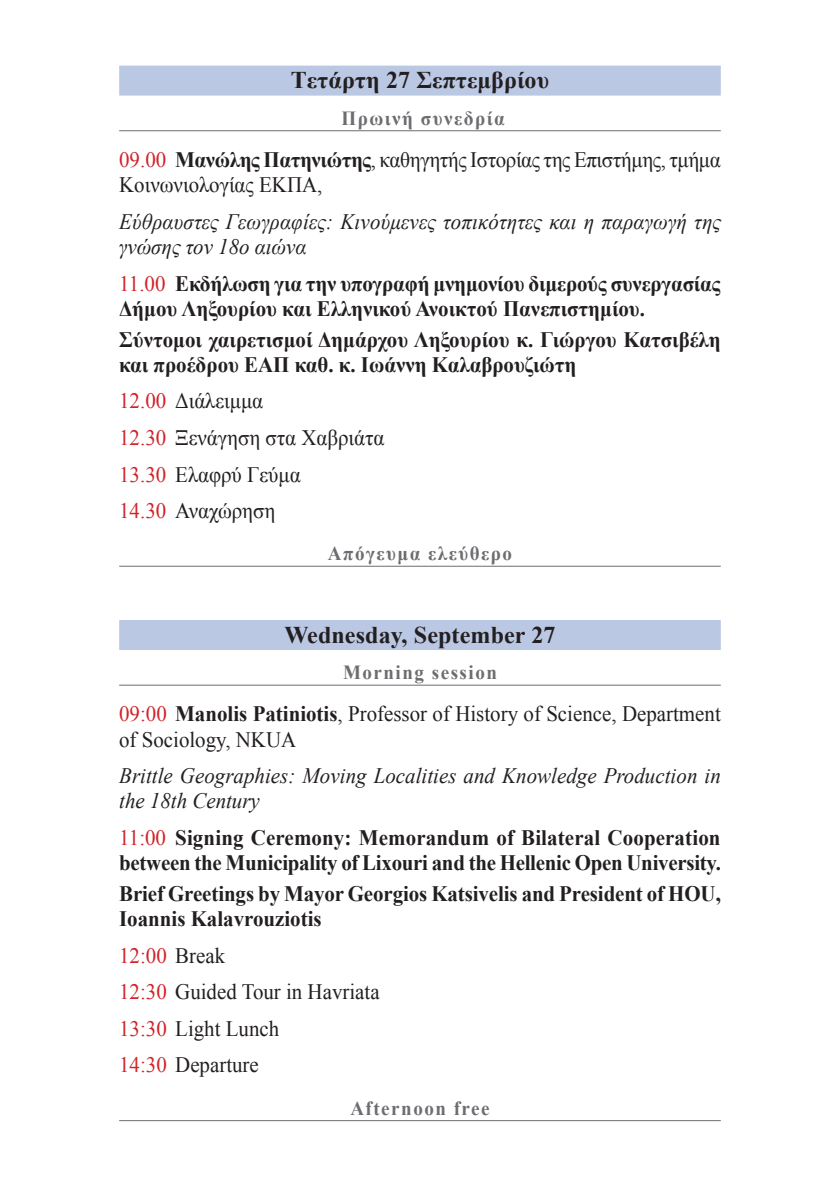
<style>
.page{position:relative;width:840px;height:1191px;background:#fff}
.page>*{position:absolute;margin:0;border:0;box-sizing:border-box;transform-origin:0 0}
.t1{font:700 24px "Times New Roman";letter-spacing:.005em;color:#231f20}
.t2{font:700 22px/25.2px "Times New Roman";color:#231f20;scale:.95 1}
.t3{font:22px/36.6px "Times New Roman";color:#231f20;scale:.95 1}
.t4{font:italic 22px/25.2px "Times New Roman";color:#231f20;scale:.95 1}
.t5{font:700 20px "Times New Roman";letter-spacing:.08em;color:#6c6d70;scale:.95 1}
.s1{color:#d1232a}
.s2{font-weight:700}
.s3{font-weight:400;color:#d1232a}
</style>
<div class="page">
<div style="left:119px;top:66px;width:601px;height:30px;background:#bbc8e3"></div>
<hr style="left:119px;top:130px;width:601px;height:1px;background:#6c6d70">
<hr style="left:119px;top:566px;width:601px;height:1px;background:#6c6d70">
<div style="left:119px;top:620px;width:601px;height:30px;background:#bbc8e3"></div>
<hr style="left:119px;top:685px;width:601px;height:1px;background:#6c6d70">
<hr style="left:119px;top:1120px;width:601px;height:1px;background:#6c6d70">
<p class="t1" style="left:290px;top:64px;width:260px">Tετάρτη 27 Σεπτεμβρίου</p>
<p class="t5" style="left:341px;top:104px;width:173px">Πρωινή συνεδρία</p>
<p class="t3" style="left:119px;top:147px;width:634px;line-height:25.2px"><span class="s1">09.00</span> <span class="s2">Μανώλης Πατηνιώτης</span>, καθηγητής Ιστορίας της Επιστήμης, τμήμα<br>Κοινωνιολογίας ΕΚΠΑ,</p>
<p class="t4" style="left:119px;top:208px;width:634px">Εύθραυστες Γεωγραφίες: Κινούμενες τοπικότητες και η παραγωγή της γνώσης τον 18ο αιώνα</p>
<p class="t2" style="left:119px;top:270px;width:634px"><span class="s3">11.00</span> Εκδήλωση για την υπογραφή μνημονίου διμερούς συνεργασίας<br>Δήμου Ληξουρίου και Ελληνικού Ανοικτού Πανεπιστημίου.</p>
<p class="t2" style="left:119px;top:326px;width:634px">Σύντομοι χαιρετισμοί Δημάρχου Ληξουρίου κ. Γιώργου Κατσιβέλη και προέδρου ΕΑΠ καθ. κ. Ιωάννη Καλαβρουζιώτη</p>
<p class="t3" style="left:119px;top:382px;width:281px"><span class="s1">12.00</span> Διάλειμμα<br><span class="s1">12.30</span> Ξενάγηση στα Χαβριάτα<br><span class="s1">13.30</span> Ελαφρύ Γεύμα<br><span class="s1">14.30</span> Αναχώρηση</p>
<p class="t5" style="left:327px;top:540px;width:195px">Απόγευμα ελεύθερο</p>
<p class="t1" style="left:284px;top:618px;width:272px">Wednesday, September 27</p>
<p class="t5" style="left:343px;top:658px;width:163px">Morning session</p>
<p class="t3" style="left:119px;top:701px;width:634px;line-height:25.2px"><span class="s1">09:00</span> <span class="s2">Manolis Patiniotis</span>, Professor of History of Science, Department of Sociology, NKUA</p>
<p class="t4" style="left:119px;top:762px;width:634px">Brittle Geographies: Moving Localities and Knowledge Production in the 18th Century</p>
<p class="t2" style="left:119px;top:824px;width:634px"><span class="s3">11:00</span> Signing Ceremony: Memorandum of Bilateral Cooperation between the Municipality of Lixouri and the Hellenic Open University.</p>
<p class="t2" style="left:119px;top:880px;width:634px">Brief Greetings by Mayor Georgios Katsivelis and President of HOU,<br>Ioannis Kalavrouziotis</p>
<p class="t3" style="left:119px;top:936px;width:275px"><span class="s1">12:00</span> Break<br><span class="s1">12:30</span> Guided Tour in Havriata<br><span class="s1">13:30</span> Light Lunch<br><span class="s1">14:30</span> Departure</p>
<p class="t5" style="left:350px;top:1094px;width:148px">Afternoon free</p>
</div>
